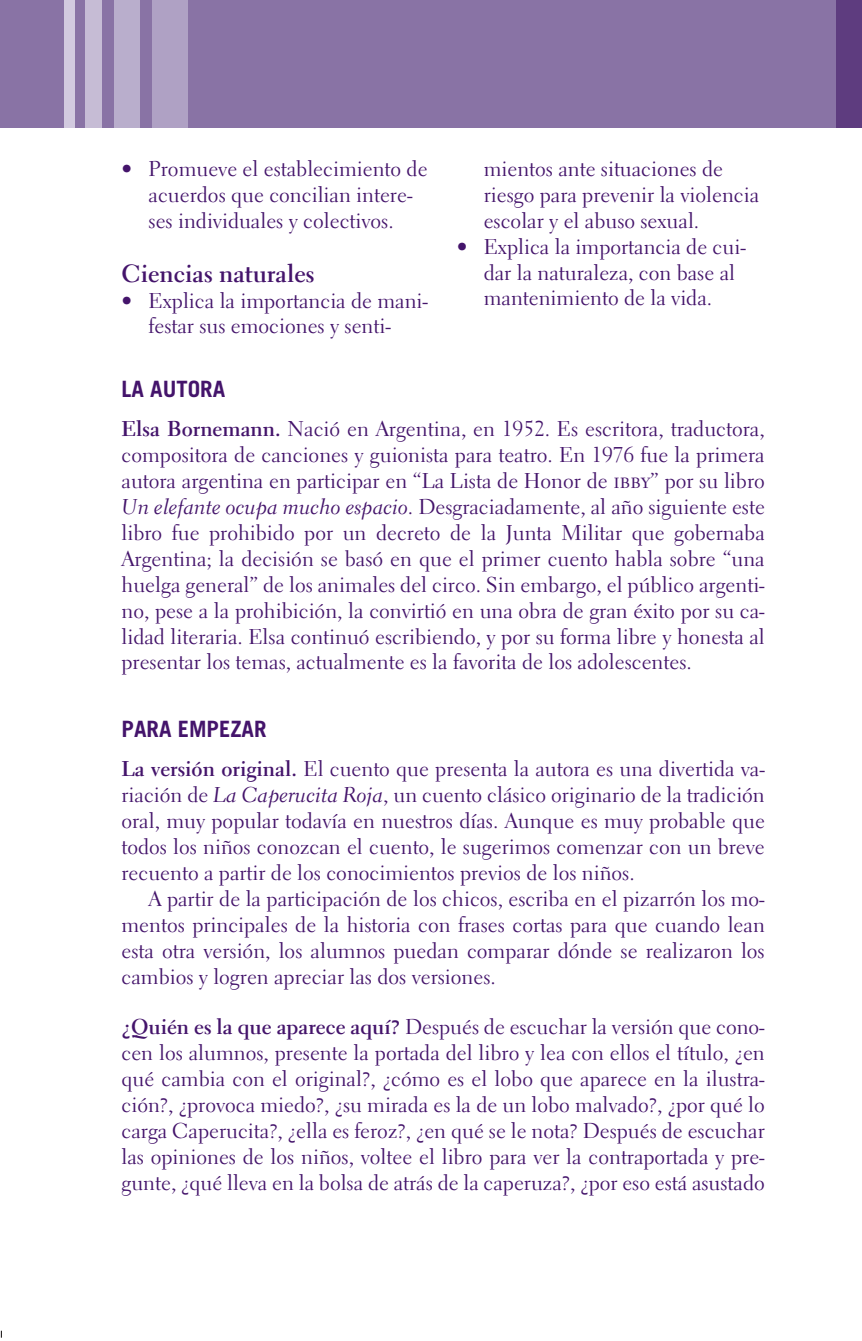
<style>
.page{position:relative;width:862px;height:1341px;background:#fff}
.page>*{position:absolute;margin:0;border:0;box-sizing:border-box;transform-origin:0 0}
.t1{font:700 24.75px "Electra LT Std";color:#44146b}
.t2{font:700 22.5px "Trade Gothic LT Std";color:#44146b}
.t3{font:21.38px/25.9px "Electra LT Std";color:#44146b;text-align:justify}
.s1{font-weight:700}
.s2{font-family:"Electra LT Std Cursive"}
</style>
<div class="page">
<div style="left:0;top:0;width:861px;height:128px;background:#8973a5"></div>
<div style="left:836px;top:0;width:25px;height:128px;background:#5e3c7f"></div>
<div style="left:152px;top:0;width:35px;height:128px;background:#afa1c4"></div>
<div style="left:114px;top:0;width:25px;height:128px;background:#b9aecc"></div>
<div style="left:85px;top:0;width:17px;height:128px;background:#c6bcd5"></div>
<div style="left:64px;top:0;width:10px;height:128px;background:#d2cadf"></div>
<svg style="left:0;top:1330px;width:2px;height:8px"></svg>
<p class="t3" style="left:149px;top:156px;width:280px;text-align:left">Promueve el establecimiento de acuerdos que concilian intere&shy;ses individuales y colectivos.</p>
<p class="t1" style="left:122px;top:258px;width:194px">Ciencias naturales</p>
<p class="t3" style="left:149px;top:287px;width:281px">Explica la importancia de mani&shy;festar sus emociones y senti-</p>
<p class="t3" style="left:484px;top:156px;width:277px;text-align:left">mientos ante situaciones de riesgo para prevenir la violencia escolar y el abuso sexual.<br>Explica la importancia de cui&shy;dar la naturaleza, con base al mantenimiento de la vida.</p>
<p class="t2" style="left:121px;top:375px;width:105px">LA AUTORA</p>
<p class="t3" style="left:121px;top:416px;width:645px"><span class="s1">Elsa Bornemann.</span> Nació en Argentina, en 1952. Es escritora, traductora, compositora de canciones y guionista para teatro. En 1976 fue la primera autora argentina en participar en “La Lista de Honor de ibby” por su libro <span class="s2">Un elefante ocupa mucho espacio</span>. Desgraciadamente, al año siguiente este libro fue prohibido por un decreto de la Junta Militar que gobernaba Argentina; la decisión se basó en que el primer cuento habla sobre “una huelga general” de los animales del circo. Sin embargo, el público argenti&shy;no, pese a la prohibición, la convirtió en una obra de gran éxito por su ca&shy;lidad literaria. Elsa continuó escribiendo, y por su forma libre y honesta al presentar los temas, actualmente es la favorita de los adolescentes.</p>
<p class="t2" style="left:121px;top:715px;width:147px">PARA EMPEZAR</p>
<p class="t3" style="left:121px;top:756px;width:645px"><span class="s1">La versión original.</span> El cuento que presenta la autora es una divertida va&shy;riación de <span class="s2">La Caperucita Roja</span>, un cuento clásico originario de la tradición oral, muy popular todavía en nuestros días. Aunque es muy probable que todos los niños conozcan el cuento, le sugerimos comenzar con un breve recuento a partir de los conocimientos previos de los niños.</p>
<p class="t3" style="left:121px;top:885px;width:645px;text-indent:27px">A partir de la participación de los chicos, escriba en el pizarrón los mo&shy;mentos principales de la historia con frases cortas para que cuando lean esta otra versión, los alumnos puedan comparar dónde se realizaron los cambios y logren apreciar las dos versiones.</p>
<p class="t3" style="left:121px;top:1013px;width:645px"><span class="s1">¿Quién es la que aparece aquí?</span> Después de escuchar la versión que cono&shy;cen los alumnos, presente la portada del libro y lea con ellos el título, ¿en qué cambia con el original?, ¿cómo es el lobo que aparece en la ilustra&shy;ción?, ¿provoca miedo?, ¿su mirada es la de un lobo malvado?, ¿por qué lo carga Caperucita?, ¿ella es feroz?, ¿en qué se le nota? Después de escuchar las opiniones de los niños, voltee el libro para ver la contraportada y pre&shy;gunte, ¿qué lleva en la bolsa de atrás de la caperuza?, ¿por eso está asustado</p>
</div>
